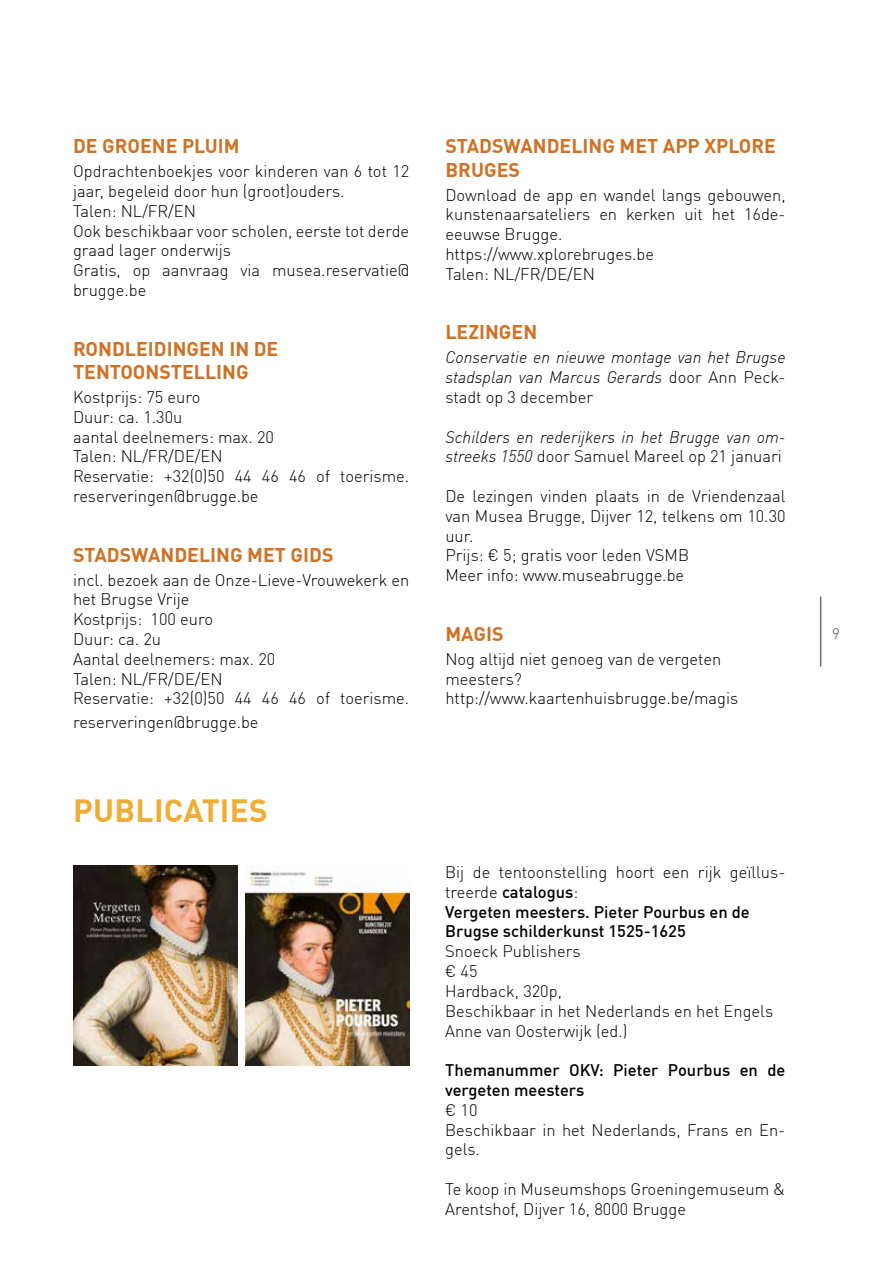
<style>
.page{position:relative;width:893px;height:1263px;background:#fff}
.page>*{position:absolute;margin:0;border:0;box-sizing:border-box;transform-origin:0 0}
.t1{font:700 31.5px "DIN Offc Pro";letter-spacing:.01em;color:#efad35}
.t2{font:700 19.5px/23.4px "DIN Offc Pro";color:#cf7226}
.t3{font:300 16.5px/19.8px "DIN Offc Pro";color:#000}
.t4{font:italic 300 16.5px/19.8px "DIN Offc Pro";color:#000;text-align:justify}
.t5{font:500 16.5px/19.8px "DIN Offc Pro";color:#000}
.t6{font:300 15px "DIN Offc Pro";color:#4a4a49}
.s1{font-style:normal}
.s2{font-weight:300}
</style>
<div class="page">
<hr style="left:820px;top:596px;width:1px;height:70px;background:#706f6f">
<img style="left:73px;top:865px;width:164px;height:200px">
<img style="left:245px;top:865px;width:164px;height:200px">
<p class="t2" style="left:73px;top:132px;width:168px">DE GROENE PLUIM</p>
<p class="t3" style="left:73px;top:160px;width:338px">Opdrachtenboekjes voor kinderen van 6 tot 12 jaar, begeleid door hun (groot)ouders.<br>Talen: NL/FR/EN<br>Ook beschikbaar voor scholen, eerste tot derde graad lager onderwijs<br>Gratis, op aanvraag via musea.reservatie@ brugge.be</p>
<p class="t2" style="left:73px;top:334px;width:207px">RONDLEIDINGEN IN DE<br>TENTOONSTELLING</p>
<p class="t3" style="left:73px;top:386px;width:338px">Kostprijs: 75 euro<br>Duur: ca. 1.30u<br>aantal deelnemers: max. 20<br>Talen: NL/FR/DE/EN<br>Reservatie: +32(0)50 44 46 46 of toerisme. reserveringen@brugge.be</p>
<p class="t2" style="left:73px;top:540px;width:262px">STADSWANDELING MET GIDS</p>
<p class="t3" style="left:73px;top:568px;width:338px">incl. bezoek aan de Onze-Lieve-Vrouwekerk en het Brugse Vrije<br>Kostprijs: 100 euro<br>Duur: ca. 2u<br>Aantal deelnemers: max. 20<br>Talen: NL/FR/DE/EN<br>Reservatie: +32(0)50 44 46 46 of toerisme.</p>
<p class="t3" style="left:73px;top:710px;width:187px">reserveringen@brugge.be</p>
<h1 class="t1" style="left:73px;top:785px;width:196px">PUBLICATIES</h1>
<p class="t2" style="left:445px;top:132px;width:332px">STADSWANDELING MET APP XPLORE<br>BRUGES</p>
<p class="t3" style="left:445px;top:183px;width:342px">Download de app en wandel langs gebouwen, kunstenaarsateliers en kerken uit het 16de&shy;eeuwse Brugge.<br>https://www.xplorebruges.be<br>Talen: NL/FR/DE/EN</p>
<p class="t2" style="left:445px;top:318px;width:93px">LEZINGEN</p>
<p class="t4" style="left:445px;top:346px;width:342px">Conservatie en nieuwe montage van het Brugse stadsplan van Marcus Gerards <span class="s1">door Ann Peck&shy;stadt op 3 december</span></p>
<p class="t4" style="left:445px;top:425px;width:342px">Schilders en rederijkers in het Brugge van om&shy;streeks 1550 <span class="s1">door Samuel Mareel op 21 januari</span></p>
<p class="t3" style="left:445px;top:485px;width:342px">De lezingen vinden plaats in de Vriendenzaal van Musea Brugge, Dijver 12, telkens om 10.30 uur.<br>Prijs: € 5; gratis voor leden VSMB<br>Meer info: www.museabrugge.be</p>
<p class="t2" style="left:445px;top:619px;width:60px">MAGIS</p>
<p class="t3" style="left:445px;top:647px;width:294px">Nog altijd niet genoeg van de vergeten meesters? http://www.kaartenhuisbrugge.be/magis</p>
<p class="t5" style="left:445px;top:860px;width:342px"><span class="s2">Bij de tentoonstelling hoort een rijk geïllus&shy;treerde</span> catalogus<span class="s2">:<br></span>Vergeten meesters. Pieter Pourbus en de Brugse schilderkunst 1525-1625</p>
<p class="t3" style="left:445px;top:940px;width:329px">Snoeck Publishers<br>€ 45<br>Hardback, 320p,<br>Beschikbaar in het Nederlands en het Engels<br>Anne van Oosterwijk (ed.)</p>
<p class="t5" style="left:445px;top:1058px;width:342px">Themanummer OKV: Pieter Pourbus en de vergeten meesters</p>
<p class="t3" style="left:445px;top:1098px;width:342px">€ 10<br>Beschikbaar in het Nederlands, Frans en En&shy;gels.</p>
<p class="t3" style="left:445px;top:1177px;width:342px">Te koop in Museumshops Groeningemuseum &amp;<br>Arentshof, Dijver 16, 8000 Brugge</p>
<p class="t6" style="left:832px;top:622px;width:9px">9</p>
</div>
